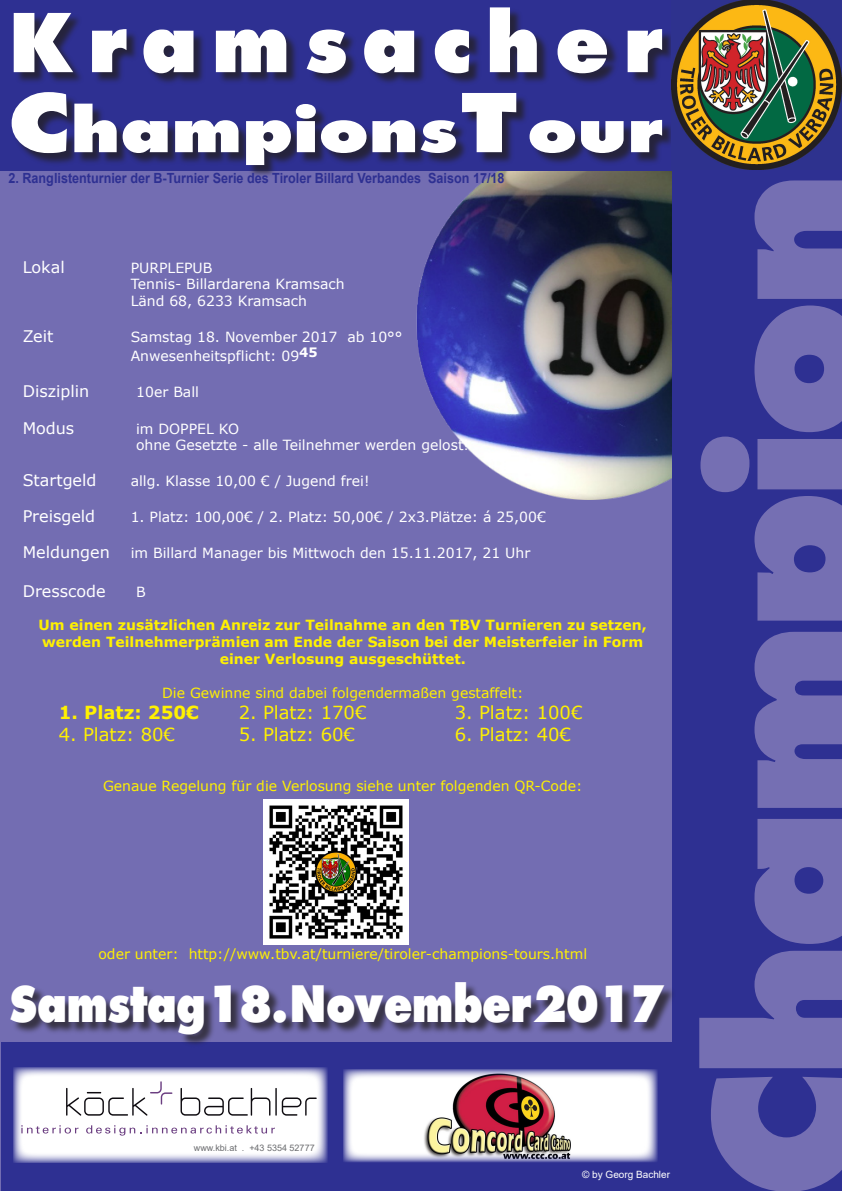
<style>
.page{position:relative;width:842px;height:1191px;background:#736db2}
.page>*{position:absolute;margin:0;border:0;box-sizing:border-box;transform-origin:0 0}
.t1{font:800 200px "Futurist";letter-spacing:-.05em;color:#756fb3}
.t2{font:800 80px "Futurist";letter-spacing:.175em;color:#fff}
.t3{font:800 60px "Futurist";color:#fff;scale:1.2 1}
.t4{font:800 50px "Futurist";letter-spacing:-.02em;color:#fff;scale:.85 1}
.t5{font:18px "Verdana";color:#fff101}
.t6{font:700 18px "Verdana";color:#fff101}
.t7{font:16px "Verdana";color:#fff}
.t8{font:14px "Verdana";color:#fff}
.t9{font:14px "Verdana";color:#fff101}
.t10{font:700 14px/16.8px "Verdana";color:#fff101}
.t11{font:700 14px "Arial";color:#2e3092;scale:.9 1}
.t12{font:10px "Arial";color:#fff}
.t13{font:9px "Arial";color:#6c6d70}
.s1{font-size:80px}
</style>
<div class="page">
<img style="left:416px;top:178px;width:256px;height:322px">
<div style="left:0;top:0;width:672px;height:170px;background:#2e3092"></div>
<div style="left:672px;top:169px;width:170px;height:1022px;background:#2e3092"></div>
<div style="left:1px;top:1042px;width:672px;height:149px;background:#2e3092"></div>
<div style="left:12px;top:8px;width:663px;height:170px;background:#231f20;opacity:.75"></div>
<div style="left:12px;top:982px;width:665px;height:65px;background:#231f20;opacity:.75"></div>
<svg style="left:343px;top:1069px;width:315px;height:93px;background:#e4e5f1"></svg>
<img style="left:423px;top:1072px;width:150px;height:89px">
<svg style="left:13px;top:1067px;width:314px;height:96px;background:#e5e5f0"></svg>
<hr style="left:275px;top:1088px;width:2px;height:27px;background:#0e0b10">
<svg style="left:181px;top:1088px;width:89px;height:27px;background:#dededf"></svg>
<svg style="left:282px;top:1097px;width:35px;height:18px"></svg>
<svg style="left:66px;top:1081px;width:106px;height:34px;background:#e6e6e7"></svg>
<svg style="left:21px;top:1125px;width:58px;height:8px"></svg>
<svg style="left:86px;top:1125px;width:189px;height:10px;background:#e4dce8"></svg>
<img style="left:672px;top:0;width:170px;height:170px">
<img style="left:264px;top:799px;width:145px;height:145px">
<p class="t2" style="left:8px;top:-4px;width:656px">Kramsacher</p>
<p class="t3" style="left:8px;top:95px;width:547px"><span class="s1">C</span>hampions <span class="s1">T</span>our</p>
<p class="t11" style="left:9px;top:168px;width:553px">2. Ranglistenturnier der B-Turnier Serie des Tiroler Billard Verbandes Saison 17/18</p>
<p class="t7" style="left:23px;top:256px;width:44px">Lokal</p>
<p class="t8" style="left:131px;top:258px;width:83px">PURPLEPUB</p>
<p class="t8" style="left:131px;top:275px;width:216px">Tennis- Billardarena Kramsach</p>
<p class="t8" style="left:131px;top:291px;width:178px">Länd 68, 6233 Kramsach</p>
<p class="t7" style="left:23px;top:325px;width:32px">Zeit</p>
<p class="t8" style="left:131px;top:327px;width:273px">Samstag 18. November 2017 ab 10°°</p>
<p class="t8" style="left:131px;top:347px;width:189px">Anwesenheitspflicht: 09<sup>45</sup></p>
<p class="t7" style="left:23px;top:381px;width:68px">Disziplin</p>
<p class="t8" style="left:136px;top:383px;width:64px">10er Ball</p>
<p class="t7" style="left:23px;top:417px;width:53px">Modus</p>
<p class="t8" style="left:136px;top:419px;width:105px">im DOPPEL KO</p>
<p class="t8" style="left:136px;top:435px;width:335px">ohne Gesetzte - alle Teilnehmer werden gelost!</p>
<p class="t7" style="left:23px;top:469px;width:75px">Startgeld</p>
<p class="t8" style="left:131px;top:471px;width:240px">allg. Klasse 10,00 € / Jugend frei!</p>
<p class="t7" style="left:23px;top:505px;width:74px">Preisgeld</p>
<p class="t8" style="left:131px;top:507px;width:417px">1. Platz: 100,00€ / 2. Platz: 50,00€ / 2x3.Plätze: á 25,00€</p>
<p class="t7" style="left:23px;top:541px;width:89px">Meldungen</p>
<p class="t8" style="left:131px;top:543px;width:401px">im Billard Manager bis Mittwoch den 15.11.2017, 21 Uhr</p>
<p class="t7" style="left:23px;top:580px;width:84px">Dresscode</p>
<p class="t8" style="left:136px;top:582px;width:11px">B</p>
<p class="t10" style="left:39px;top:616px;width:610px">Um einen zusätzlichen Anreiz zur Teilnahme an den TBV Turnieren zu setzen, werden Teilnehmerprämien am Ende der Saison bei der Meisterfeier in Form</p>
<p class="t10" style="left:220px;top:650px;width:247px">einer Verlosung ausgeschüttet.</p>
<p class="t9" style="left:162px;top:683px;width:363px">Die Gewinne sind dabei folgendermaßen gestaffelt:</p>
<p class="t6" style="left:59px;top:700px;width:142px">1. Platz: 250€</p>
<p class="t5" style="left:239px;top:700px;width:129px">2. Platz: 170€</p>
<p class="t5" style="left:455px;top:700px;width:129px">3. Platz: 100€</p>
<p class="t5" style="left:59px;top:722px;width:118px">4. Platz: 80€</p>
<p class="t5" style="left:239px;top:722px;width:118px">5. Platz: 60€</p>
<p class="t5" style="left:455px;top:722px;width:118px">6. Platz: 40€</p>
<p class="t9" style="left:103px;top:776px;width:481px">Genaue Regelung für die Verlosung siehe unter folgenden QR-Code:</p>
<p class="t9" style="left:98px;top:944px;width:490px">oder unter: http://www.tbv.at/turniere/tiroler-champions-tours.html</p>
<p class="t4" style="left:9px;top:974px;width:772px">Samstag 18. November 2017</p>
<p class="t13" style="left:194px;top:1141px;width:122px">www.kbi.at . +43 5354 52777</p>
<p class="t12" style="left:582px;top:1167px;width:89px">© by Georg Bachler</p>
<p class="t1" style="left:672px;top:1199px;width:1031px;rotate:-90deg">Champion</p>
</div>
